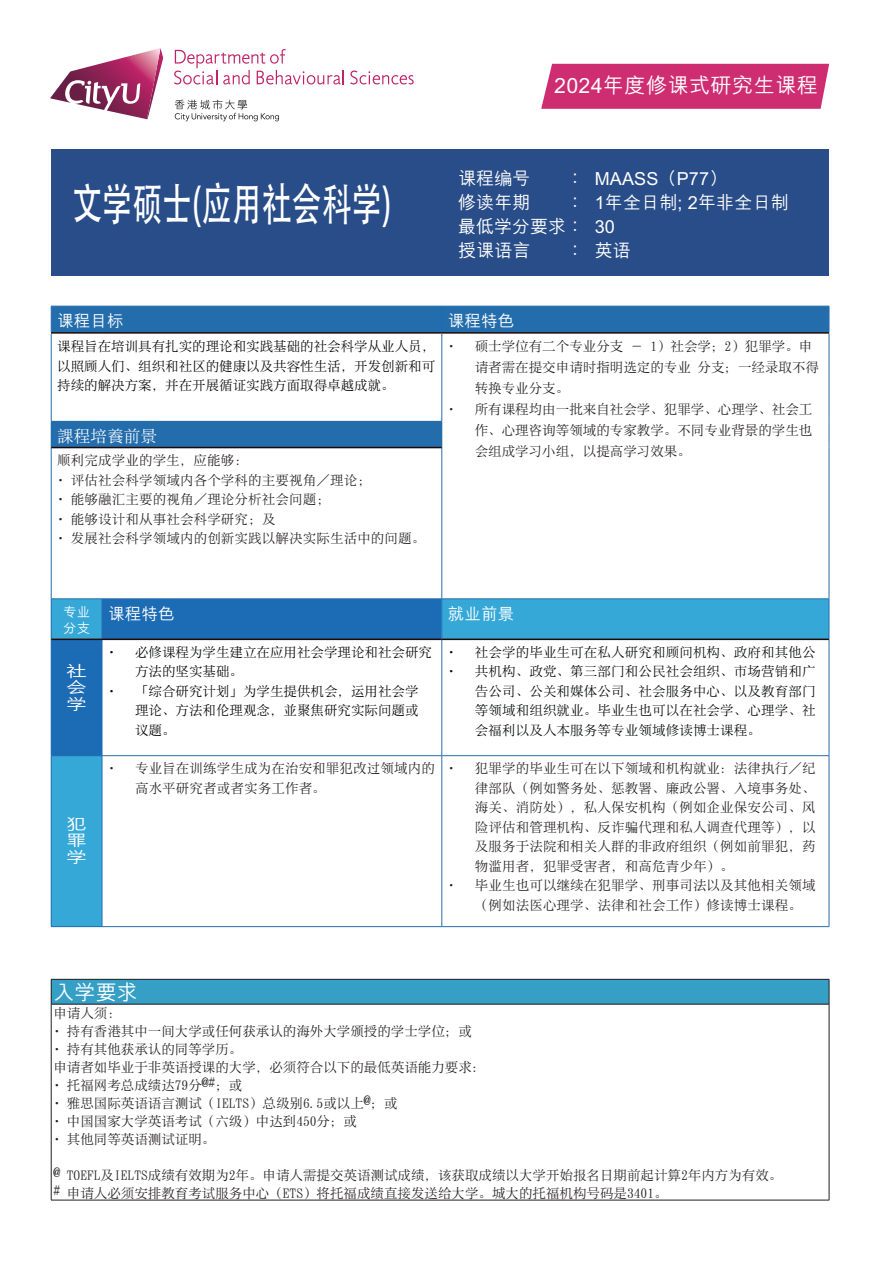
<style>
.page{position:relative;width:893px;height:1263px;background:#fff}
.page>*{position:absolute;margin:0;border:0;box-sizing:border-box;transform-origin:0 0}
.t1{font:45px "Adobe Heiti Std";color:#fff;scale:.67 1}
.t2{font:500 21px "M Hei HKS";color:#fff}
.t3{font:500 18px/24px "M Hei HKS";letter-spacing:.01em;color:#fff}
.t4{font:500 16.5px "M Hei HKS";letter-spacing:.01em;color:#fff}
.t5{font:16.5px "Sim Song";letter-spacing:.01em;color:#fff}
.t6{font:500 15.75px/16.5px "M Hei HKS";color:#fff;text-align:justify;scale:1.33 1}
.t7{font:13.5px/19.5px "Sim Song";color:#231f20}
.t8{font:13.5px/19.5px "Sim Song";letter-spacing:.01em;color:#060808;text-align:justify}
.t9{font:13.5px/19.5px "Sim Song";color:#030303;text-align:justify}
.t10{font:13.5px/19.5px "Sim Song";color:#040503}
.t11{font:500 13.5px/16.5px "M Hei HKS";color:#fff}
.s1{color:#060808}
</style>
<div class="page">
<div style="left:52px;top:150px;width:777px;height:126px;background:#284d88"></div>
<svg style="left:52px;top:334px;width:777px;height:592px"></svg>
<div style="left:51px;top:421px;width:391px;height:27px;background:#236dac"></div>
<div style="left:51px;top:599px;width:51px;height:40px;background:#35a8d8"></div>
<div style="left:102px;top:599px;width:340px;height:40px;background:#1b6bb5"></div>
<div style="left:442px;top:599px;width:387px;height:40px;background:#35a8d8"></div>
<div style="left:51px;top:639px;width:51px;height:117px;background:#1b6bb5"></div>
<div style="left:102px;top:639px;width:340px;height:117px;background:#fff"></div>
<div style="left:51px;top:756px;width:51px;height:171px;background:#35a8d8"></div>
<hr style="left:51px;top:334px;width:1px;height:87px;background:#276dad">
<hr style="left:442px;top:334px;width:1px;height:87px;background:#276dad">
<hr style="left:829px;top:334px;width:1px;height:87px;background:#276dad">
<svg style="left:829px;top:421px;width:1px;height:27px"></svg>
<hr style="left:829px;top:448px;width:1px;height:151px;background:#276dad">
<hr style="left:51px;top:421px;width:51px;height:1px;background:#276dad">
<hr style="left:102px;top:421px;width:340px;height:1px;background:#276dad">
<svg style="left:442px;top:421px;width:1px;height:27px"></svg>
<hr style="left:51px;top:448px;width:1px;height:151px;background:#276dad">
<hr style="left:442px;top:448px;width:1px;height:151px;background:#276dad">
<hr style="left:51px;top:598px;width:51px;height:1px;background:#276dad">
<hr style="left:51px;top:599px;width:1px;height:40px;background:#276dad">
<hr style="left:102px;top:598px;width:340px;height:1px;background:#276dad">
<hr style="left:102px;top:599px;width:1px;height:40px;background:#276dad">
<hr style="left:442px;top:598px;width:387px;height:1px;background:#276dad">
<hr style="left:442px;top:599px;width:1px;height:40px;background:#276dad">
<hr style="left:829px;top:599px;width:1px;height:40px;background:#276dad">
<hr style="left:51px;top:639px;width:1px;height:116px;background:#276dad">
<hr style="left:829px;top:639px;width:1px;height:116px;background:#276dad">
<hr style="left:51px;top:755px;width:51px;height:1px;background:#276dad">
<hr style="left:51px;top:756px;width:1px;height:170px;background:#276dad">
<hr style="left:102px;top:756px;width:1px;height:170px;background:#276dad">
<hr style="left:442px;top:755px;width:387px;height:1px;background:#276dad">
<hr style="left:442px;top:756px;width:1px;height:170px;background:#276dad">
<hr style="left:829px;top:756px;width:1px;height:170px;background:#276dad">
<hr style="left:51px;top:926px;width:51px;height:1px;background:#276dad">
<hr style="left:102px;top:926px;width:340px;height:1px;background:#276dad">
<hr style="left:442px;top:926px;width:387px;height:1px;background:#276dad">
<div style="left:51px;top:306px;width:779px;height:27px;background:#236dac"></div>
<hr style="left:102px;top:640px;width:1px;height:115px;background:#276dad">
<hr style="left:442px;top:640px;width:1px;height:115px;background:#276dad">
<hr style="left:102px;top:755px;width:340px;height:1px;background:#276dad">
<hr style="left:51px;top:332px;width:51px;height:2px;background:#1e0704">
<hr style="left:102px;top:332px;width:340px;height:2px;background:#1e0704">
<hr style="left:442px;top:332px;width:387px;height:2px;background:#1e0704">
<hr style="left:51px;top:639px;width:51px;height:1px;background:#1e0905">
<hr style="left:102px;top:639px;width:340px;height:1px;background:#1e0905">
<hr style="left:442px;top:639px;width:387px;height:1px;background:#1e0905">
<hr style="left:51px;top:447px;width:51px;height:1px;background:#1e0705">
<hr style="left:102px;top:447px;width:340px;height:1px;background:#1e0705">
<div style="left:541px;top:64px;width:288px;height:45px;background:#cf2d72"></div>
<div style="left:51px;top:979px;width:778px;height:25px;background:#369fc6"></div>
<hr style="left:51px;top:1004px;width:778px;height:1px;background:#231f20">
<hr style="left:51px;top:979px;width:778px;height:1px;background:#231f20">
<svg style="left:51px;top:979px;width:1px;height:25px"></svg>
<svg style="left:829px;top:979px;width:1px;height:25px"></svg>
<hr style="left:51px;top:1004px;width:1px;height:196px;background:#231f20">
<hr style="left:829px;top:1004px;width:1px;height:196px;background:#231f20">
<hr style="left:51px;top:1200px;width:778px;height:1px;background:#231f20">
<svg style="left:175px;top:100px;width:104px;height:21px"></svg>
<svg style="left:50px;top:48px;width:113px;height:71px"></svg>
<svg style="left:174px;top:49px;width:170px;height:36px"></svg>
<svg style="left:350px;top:71px;width:64px;height:13px"></svg>
<h1 class="t1" style="left:72px;top:178px;width:478px">文学硕士(应用社会科学)</h1>
<h2 class="t2" style="left:554px;top:70px;width:265px">2024年度修課式研究生課程</h2>
<h3 class="t3" style="left:458px;top:165px;width:74px">課程編號</h3>
<h3 class="t3" style="left:566px;top:165px;width:163px">： MAASS（P77）</h3>
<h3 class="t3" style="left:458px;top:189px;width:74px">修讀年期</h3>
<h3 class="t3" style="left:458px;top:189px;width:332px;text-indent:108px">： 1年全日制; 2年非全日制最低學分要求： 30<br>授課語言</h3>
<h3 class="t3" style="left:566px;top:237px;width:66px">： 英語</h3>
<p class="t4" style="left:57px;top:309px;width:68px">課程目標</p>
<p class="t4" style="left:448px;top:309px;width:68px">課程特色</p>
<p class="t9" style="left:57px;top:336px;width:379px">课程旨在培训具有扎实的理论和实践基础的社会科学从业人员，以照顾人们、组织和社区的健康以及共容性生活，开发创新和可持续的解决方案，并在开展循证实践方面取得卓越成就。</p>
<p class="t7" style="left:475px;top:336px;width:346px;line-height:21px;text-indent:-27px">• 硕士学位有二个专业分支－ 1）社会学；2）犯罪学。申请者需在提交申请时指明选定的专业分支；一经录取不得转换专业分支。</p>
<p class="t7" style="left:475px;top:399px;width:339px;line-height:21px;text-align:justify;text-indent:-27px">• 所有课程均由一批来自社会学、犯罪学、心理学、社会工作、心理咨询等领域的专家教学。不同专业背景的学生也会组成学习小组，以提高学习效果。</p>
<p class="t5" style="left:57px;top:427px;width:101px">課程培養前景</p>
<p class="t7" style="left:57px;top:451px;width:186px">顺利完成学业的学生，应能够:</p>
<p class="t7" style="left:57px;top:470px;width:308px">• 评估社会科学领域内各个学科的主要视角／理论;</p>
<p class="t7" style="left:57px;top:489px;width:267px">• 能够融汇主要的视角／理论分析社会问题;</p>
<p class="t7" style="left:57px;top:509px;width:220px">• 能够设计和从事社会科学研究; 及</p>
<p class="t7" style="left:57px;top:528px;width:370px">• 发展社会科学领域内的创新实践以解决实际生活中的问题。</p>
<p class="t11" style="left:63px;top:602px;width:29px">專業分支</p>
<p class="t4" style="left:108px;top:601px;width:68px">課程特色</p>
<p class="t4" style="left:448px;top:601px;width:68px">就業前景</p>
<p class="t6" style="left:66px;top:661px;width:17px">社會學</p>
<p class="t8" style="left:448px;top:642px;width:369px">• 社会学的毕业生可在私人研究和顾问机构、政府和其他公</p>
<p class="t8" style="left:475px;top:662px;width:342px;text-indent:-27px">• 共机构、政党、第三部门和公民社会组织、市场营销和广告公司、公关和媒体公司、社会服务中心、以及教育部门等领域和组织就业。毕业生也可以在社会学、心理学、社会福利以及人本服务等专业领域修读博士课程。</p>
<p class="t10" style="left:135px;top:642px;width:298px;text-indent:-27px"><span class="s1">• 必修课程为学生</span>建立在应用社会学理论和社会研究方法的坚实基础。</p>
<p class="t10" style="left:135px;top:681px;width:285px;text-align:justify;text-indent:-27px">• 「综合研究计划」为学生提供机会，运用社会学理论、方法和伦理观念，並聚焦研究实际问题或议题。</p>
<p class="t6" style="left:66px;top:814px;width:17px">犯罪學</p>
<p class="t7" style="left:135px;top:759px;width:301px;text-indent:-27px">• 专业旨在训练学生成为在治安和罪犯改过领域内的高水平研究者或者实务工作者。</p>
<p class="t7" style="left:475px;top:759px;width:342px;text-align:justify;text-indent:-27px">• 犯罪学的毕业生可在以下领域和机构就业：法律执行／纪律部队（例如警务处、惩教署、廉政公署、入境事务处、海关、消防处），私人保安机构（例如企业保安公司、风险评估和管理机构、反诈骗代理和私人调查代理等），以及服务于法院和相关人群的非政府组织（例如前罪犯，药物滥用者，犯罪受害者，和高危青少年）。</p>
<p class="t7" style="left:475px;top:876px;width:342px;text-indent:-27px">• 毕业生也可以继续在犯罪学、刑事司法以及其他相关领域（例如法医心理学、法律和社会工作）修读博士课程。</p>
<h2 class="t2" style="left:53px;top:977px;width:86px">入学要求</h2>
<p class="t7" style="left:53px;top:1003px;width:62px">申请人须:</p>
<p class="t7" style="left:53px;top:1021px;width:420px">• 持有香港其中一间大学或任何获承认的海外大学颁授的学士学位；或</p>
<p class="t7" style="left:53px;top:1040px;width:434px;line-height:18px">• 持有其他获承认的同等学历。<br>申请者如毕业于非英语授课的大学，必须符合以下的最低英语能力要求：</p>
<p class="t7" style="left:53px;top:1075px;width:191px">• 托福网考总成绩达79分@#；或</p>
<p class="t7" style="left:53px;top:1093px;width:346px">• 雅思国际英语语言测试（IELTS）总级别6.5或以上@；或</p>
<p class="t7" style="left:53px;top:1111px;width:305px">• 中国国家大学英语考试（六级）中达到450分；或</p>
<p class="t7" style="left:53px;top:1129px;width:164px">• 其他同等英语测试证明。</p>
<p class="t7" style="left:53px;top:1166px;width:731px;line-height:18px">@ TOEFL及IELTS成绩有效期为2年。申请人需提交英语测试成绩，该获取成绩以大学开始报名日期前起计算2年内方为有效。# 申请人必须安排教育考试服务中心（ETS）将托福成绩直接发送给大学。城大的托福机构号码是3401。</p>
</div>
